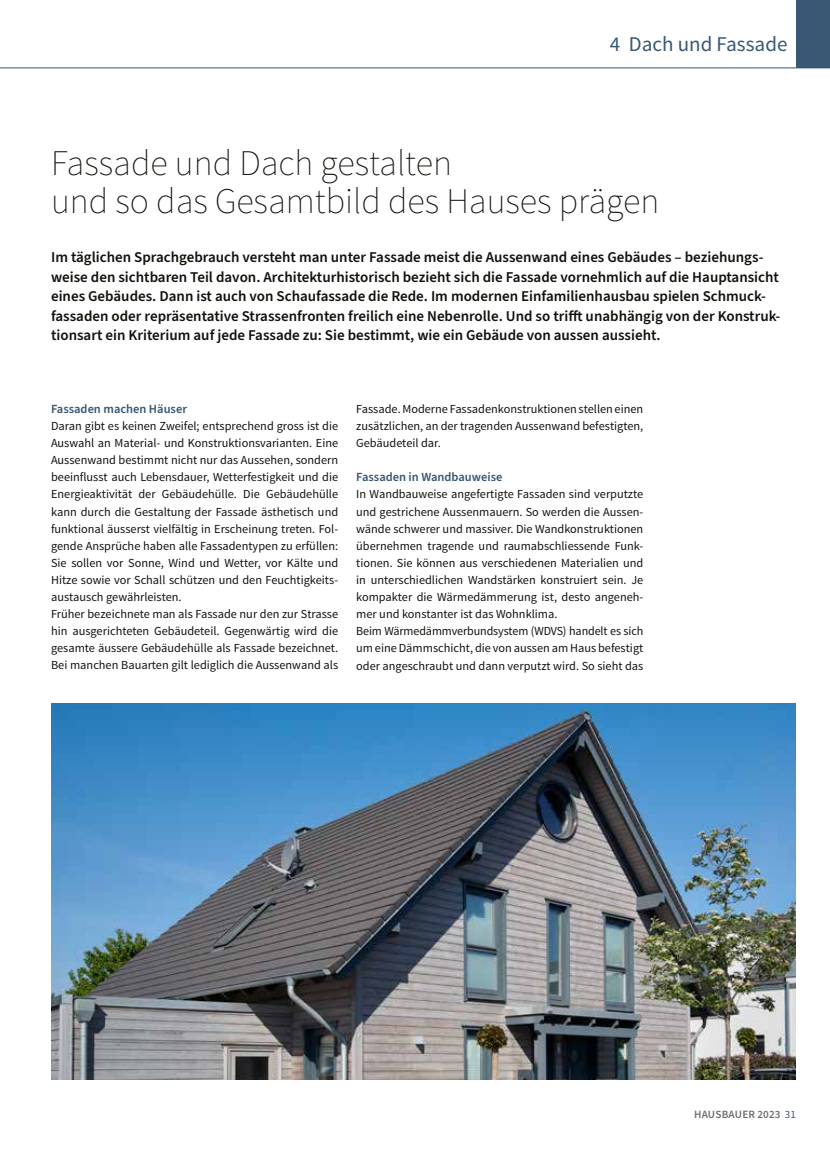
<style>
.page{position:relative;width:830px;height:1161px;background:#fff}
.page>*{position:absolute;margin:0;border:0;box-sizing:border-box;transform-origin:0 0}
.t1{font:200 36px/37.5px "Source Sans Pro";color:#12120d}
.t2{font:21px "Source Sans Pro";color:#395873}
.t3{font:600 15px/19.5px "Source Sans Pro";color:#12120d}
.t4{font:600 12.45px "Source Sans Pro";color:#395873}
.t5{font:12.3px/17.1px "Source Sans Pro";color:#12120d}
.t6{font:600 11.1px "Source Sans Pro";letter-spacing:.01em;color:#6f7070}
.s1{font-weight:400;color:#395873}
</style>
<div class="page">
<div style="left:795px;top:0;width:34px;height:68px;background:#395873"></div>
<hr style="left:0;top:68px;width:829px;height:1px;background:#395873">
<img style="left:51px;top:704px;width:744px;height:376px">
<h2 class="t2" style="left:609px;top:31px;width:179px">4 Dach und Fassade</h2>
<h1 class="t1" style="left:51px;top:144px;width:609px">Fassade und Dach gestalten<br>und so das Gesamtbild des Hauses prägen</h1>
<p class="t3" style="left:51px;top:248px;width:729px">Im täglichen Sprachgebrauch versteht man unter Fassade meist die Aussenwand eines Gebäudes – beziehungs&shy;weise den sichtbaren Teil davon. Architekturhistorisch bezieht sich die Fassade vornehmlich auf die Hauptansicht eines Gebäudes. Dann ist auch von Schaufassade die Rede. Im modernen Einfamilienhausbau spielen Schmuck&shy;fassaden oder repräsentative Strassenfronten freilich eine Nebenrolle. Und so trifft unabhängig von der Konstruk&shy;tionsart ein Kriterium auf jede Fassade zu: Sie bestimmt, wie ein Gebäude von aussen aussieht.</p>
<p class="t4" style="left:51px;top:400px;width:137px">Fassaden machen Häuser</p>
<p class="t5" style="left:51px;top:418px;width:288px">Daran gibt es keinen Zweifel; entsprechend gross ist die Auswahl an Material- und Konstruktionsvarianten. Eine Aussenwand bestimmt nicht nur das Aussehen, sondern beeinflusst auch Lebensdauer, Wetterfestigkeit und die Energieaktivität der Gebäudehülle. Die Gebäudehülle kann durch die Gestaltung der Fassade ästhetisch und funktional äusserst vielfältig in Erscheinung treten. Fol&shy;gende Ansprüche haben alle Fassadentypen zu erfüllen:<br>Sie sollen vor Sonne, Wind und Wetter, vor Kälte und Hitze sowie vor Schall schützen und den Feuchtigkeits&shy;austausch gewährleisten.<br>Früher bezeichnete man als Fassade nur den zur Strasse hin ausgerichteten Gebäudeteil. Gegenwärtig wird die gesamte äussere Gebäudehülle als Fassade bezeichnet.<br>Bei manchen Bauarten gilt lediglich die Aussenwand als</p>
<p class="t5" style="left:356px;top:400px;width:288px;text-align:justify">Fassade. Moderne Fassadenkonstruktionen stellen einen zusätzlichen, an der tragenden Aussenwand befestigten, Gebäudeteil dar.</p>
<p class="t4" style="left:356px;top:469px;width:148px">Fassaden in Wandbauweise</p>
<p class="t5" style="left:356px;top:486px;width:288px">In Wandbauweise angefertigte Fassaden sind verputzte und gestrichene Aussenmauern. So werden die Aussen&shy;wände schwerer und massiver. Die Wandkonstruktionen übernehmen tragende und raumabschliessende Funk&shy;tionen. Sie können aus verschiedenen Materialien und in unterschiedlichen Wandstärken konstruiert sein. Je kompakter die Wärmedämmerung ist, desto angeneh&shy;mer und konstanter ist das Wohnklima.<br>Beim Wärmedämmverbundsystem (WDVS) handelt es sich um eine Dämmschicht, die von aussen am Haus befestigt oder angeschraubt und dann verputzt wird. So sieht das</p>
<p class="t6" style="left:693px;top:1107px;width:103px">HAUSBAUER 2023 <span class="s1">31</span></p>
</div>
